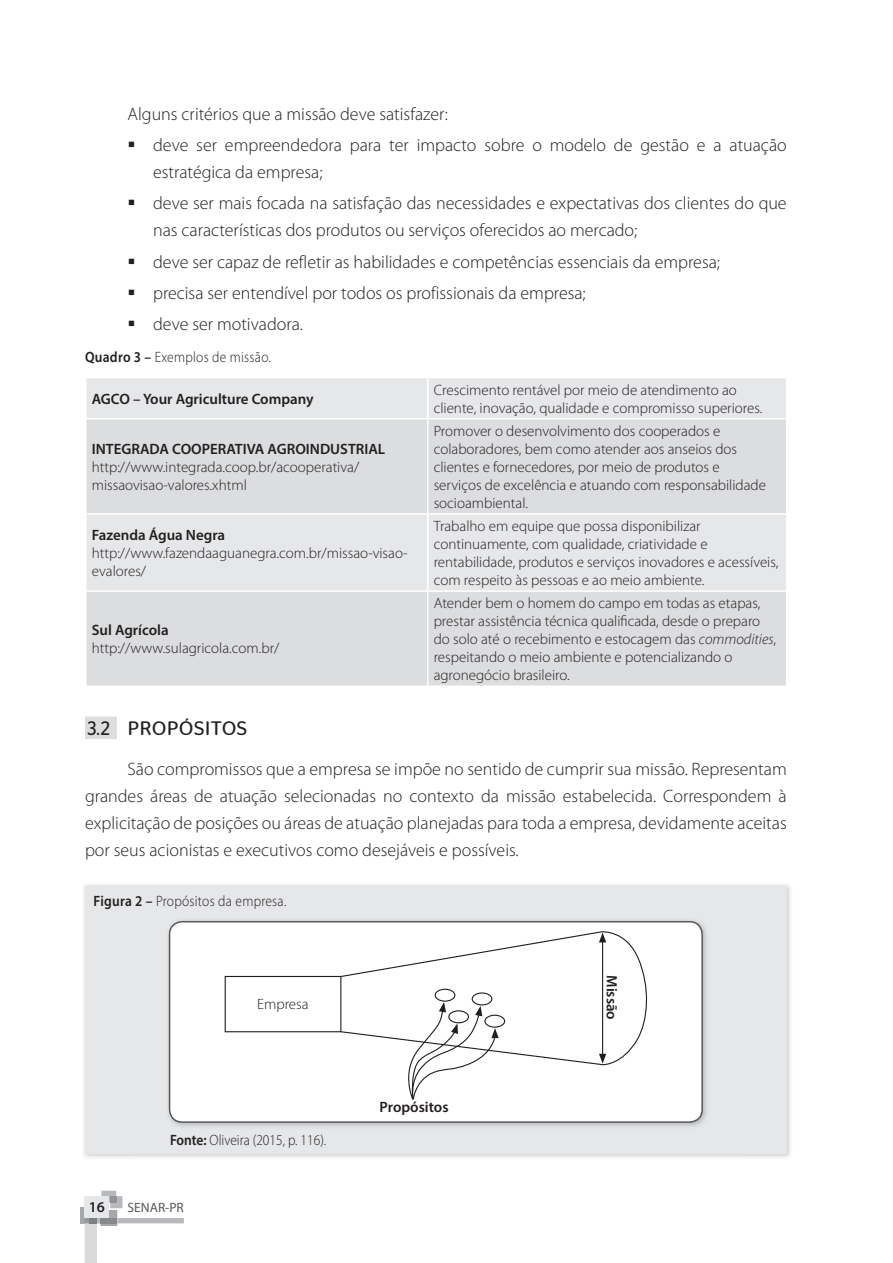
<style>
.page{position:relative;width:893px;height:1263px;background:#fff}
.page>*{position:absolute;margin:0;border:0;box-sizing:border-box;transform-origin:0 0}
.t1{font:19.5px "Stag Sans Round";letter-spacing:.04em;color:#231f20;scale:.9 1}
.t2{font:300 18px/27px "Myriad Pro";color:#231f20}
.t3{font:300 15px/18px "Myriad Pro";color:#231f20}
.t4{font:600 15px "Myriad Pro";color:#231f20}
.t5{font:300 15px "Myriad Pro";letter-spacing:.02em;color:#231f20;scale:.9 1}
.t6{font:300 15px "Myriad Pro";color:#231f20;scale:.9 1}
.t7{font:13.5px "Myriad Pro";color:#57585a}
.s1{font-weight:600}
.s2{font-style:italic}
</style>
<div class="page">
<div style="left:80px;top:1207px;width:5px;height:16px;background:#a7a8ac"></div>
<svg style="left:85px;top:1191px;width:99px;height:72px"></svg>
<div style="left:89px;top:1218px;width:8px;height:5px;background:#7e8083"></div>
<div style="left:85px;top:1197px;width:24px;height:21px;background:#e6e7e9"></div>
<div style="left:85px;top:716px;width:32px;height:23px;background:#dcdddf"></div>
<div style="left:87px;top:378px;width:699px;height:40px;background:#e6e7e9"></div>
<svg style="left:87px;top:419px;width:699px;height:266px;background:#dedfe1"></svg>
<hr style="left:427px;top:378px;width:1px;height:40px;background:#fff">
<hr style="left:427px;top:419px;width:1px;height:94px;background:#fff">
<hr style="left:85px;top:513px;width:343px;height:2px;background:#fff">
<hr style="left:428px;top:513px;width:359px;height:2px;background:#fff">
<hr style="left:427px;top:515px;width:1px;height:75px;background:#fff">
<hr style="left:85px;top:590px;width:343px;height:2px;background:#fff">
<hr style="left:428px;top:590px;width:359px;height:2px;background:#fff">
<hr style="left:427px;top:592px;width:1px;height:93px;background:#fff">
<div style="left:83px;top:884px;width:708px;height:44px;background:#ececed"></div>
<img style="left:743px;top:928px;width:48px;height:230px">
<div style="left:85px;top:886px;width:702px;height:268px;background:#e6e7e9"></div>
<img style="left:168px;top:920px;width:539px;height:207px">
<div style="left:170px;top:922px;width:532px;height:200px;background:#fff;border-radius:13px"></div>
<div style="left:169px;top:921px;width:534px;height:202px;border:2px solid #57585a;border-radius:13px"></div>
<div style="left:225px;top:976px;width:116px;height:56px;border:1px solid #231f20"></div>
<svg style="left:340px;top:931px;width:308px;height:169px"></svg>
<p class="t2" style="left:128px;top:101px;width:322px">Alguns critérios que a missão deve satisfazer:</p>
<p class="t2" style="left:153px;top:132px;width:635px;text-indent:-26px">▪ deve ser empreendedora para ter impacto sobre o modelo de gestão e a atuação estratégica da empresa;</p>
<p class="t2" style="left:153px;top:190px;width:635px;text-indent:-26px">▪ deve ser mais focada na satisfação das necessidades e expectativas dos clientes do que nas características dos produtos ou serviços oferecidos ao mercado;</p>
<p class="t2" style="left:128px;top:248px;width:594px">▪ deve ser capaz de refletir as habilidades e competências essenciais da empresa;</p>
<p class="t2" style="left:128px;top:280px;width:460px">▪ precisa ser entendível por todos os profissionais da empresa;</p>
<p class="t2" style="left:128px;top:311px;width:177px">▪ deve ser motivadora.</p>
<p class="t5" style="left:85px;top:349px;width:208px"><span class="s1">Quadro 3 –</span> Exemplos de missão.</p>
<p class="t4" style="left:92px;top:389px;width:223px">AGCO – Your Agriculture Company</p>
<p class="t3" style="left:434px;top:381px;width:330px">Crescimento rentável por meio de atendimento ao cliente, inovação, qualidade e compromisso superiores.</p>
<p class="t4" style="left:92px;top:439px;width:295px">INTEGRADA COOPERATIVA AGROINDUSTRIAL</p>
<p class="t3" style="left:92px;top:458px;width:269px">http://www.integrada.coop.br/acooperativa/ missaovisao-valores.xhtml</p>
<p class="t3" style="left:434px;top:422px;width:334px">Promover o desenvolvimento dos cooperados e colaboradores, bem como atender aos anseios dos clientes e fornecedores, por meio de produtos e serviços de excelência e atuando com responsabilidade socioambiental.</p>
<p class="t4" style="left:92px;top:526px;width:135px">Fazenda Água Negra</p>
<p class="t3" style="left:92px;top:544px;width:317px">http://www.fazendaaguanegra.com.br/missao-visao&shy;evalores/</p>
<p class="t4" style="left:92px;top:621px;width:78px">Sul Agrícola</p>
<p class="t3" style="left:92px;top:640px;width:189px">http://www.sulagricola.com.br/</p>
<p class="t3" style="left:434px;top:517px;width:346px">Trabalho em equipe que possa disponibilizar continuamente, com qualidade, criatividade e rentabilidade, produtos e serviços inovadores e acessíveis, com respeito às pessoas e ao meio ambiente.</p>
<p class="t3" style="left:434px;top:595px;width:344px">Atender bem o homem do campo em todas as etapas, prestar assistência técnica qualificada, desde o preparo do solo até o recebimento e estocagem das <span class="s2">commodities</span>, respeitando o meio ambiente e potencializando o agronegócio brasileiro.</p>
<h1 class="t1" style="left:87px;top:717px;width:179px">3.2 PROPÓSITOS</h1>
<p class="t2" style="left:85px;top:755px;width:703px;text-align:justify;text-indent:43px">São compromissos que a empresa se impõe no sentido de cumprir sua missão. Representam grandes áreas de atuação selecionadas no contexto da missão estabelecida. Correspondem à explicitação de posições ou áreas de atuação planejadas para toda a empresa, devidamente aceitas por seus acionistas e executivos como desejáveis e possíveis.</p>
<p class="t5" style="left:94px;top:892px;width:216px"><span class="s1">Figura 2 –</span> Propósitos da empresa.</p>
<p class="t3" style="left:257px;top:995px;width:53px">Empresa</p>
<p class="t6" style="left:170px;top:1132px;width:175px"><span class="s1">Fonte:</span> Oliveira (2015, p. 116).</p>
<p class="t4" style="left:89px;top:1198px;width:18px">16</p>
<p class="t7" style="left:128px;top:1199px;width:58px">SENAR-PR</p>
<p class="t4" style="left:380px;top:1097px;width:71px">Propósitos</p>
<p class="t4" style="left:621px;top:975px;width:46px;rotate:90deg">Missão</p>
</div>
